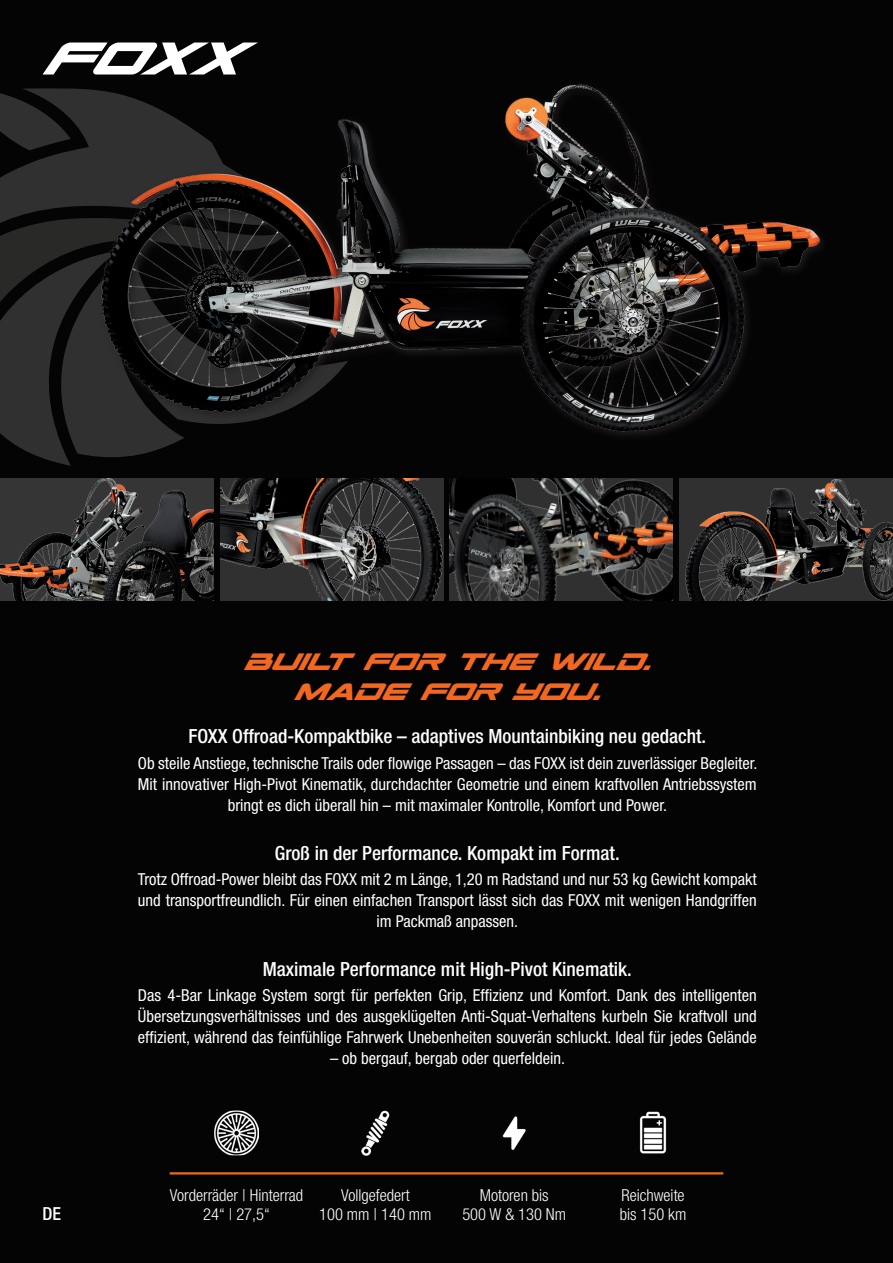
<style>
.page{position:relative;width:893px;height:1263px;background:#050405}
.page>*{position:absolute;margin:0;border:0;box-sizing:border-box;transform-origin:0 0}
.t1{font:italic 33px/30px "Space Ranger Expanded";color:#f36821;text-align:center}
.t2{font:500 condensed 19.5px "Helvetica Neue LT Std";color:#fff}
.t3{font:500 condensed 18px "Helvetica Neue LT Std";color:#fff}
.t4{font:condensed 16.5px/21px "Helvetica Neue LT Std";color:#fff;text-align:center}
.t5{font:300 condensed 16.5px/19.5px "Helvetica Neue LT Std";color:#fff;text-align:center}
</style>
<div class="page">
<svg style="left:0;top:88px;width:98px;height:60px;fill:#313031"></svg>
<svg style="left:0;top:392px;width:159px;height:74px"></svg>
<svg style="left:95px;top:392px;width:81px;height:57px"></svg>
<svg style="left:0;top:148px;width:98px;height:244px;fill:#313031"></svg>
<svg style="left:98px;top:90px;width:724px;height:352px"></svg>
<img style="left:101px;top:84px;width:719px;height:349px">
<img style="left:214px;top:1110px;width:45px;height:45px">
<img style="left:639px;top:1111px;width:28px;height:42px">
<img style="left:502px;top:1116px;width:24px;height:34px">
<img style="left:361px;top:1110px;width:28px;height:46px">
<hr style="left:170px;top:1172px;width:553px;height:2px;background:#f36821">
<img style="left:0;top:478px;width:214px;height:123px">
<img style="left:220px;top:478px;width:222px;height:123px">
<img style="left:450px;top:478px;width:223px;height:123px">
<div style="left:679px;top:478px;width:214px;height:123px;background:#313031"></div>
<img style="left:685px;top:480px;width:208px;height:121px">
<svg style="left:43px;top:43px;width:214px;height:32px"></svg>
<p class="t3" style="left:43px;top:1203px;width:20px">DE</p>
<h1 class="t1" style="left:243px;top:647px;width:414px">built for the wild. made for you.</h1>
<p class="t2" style="left:188px;top:724px;width:519px">FOXX Offroad-Kompaktbike – adaptives Mountainbiking neu gedacht.</p>
<p class="t4" style="left:138px;top:752px;width:621px">Ob steile Anstiege, technische Trails oder flowige Passagen – das FOXX ist dein zuverlässiger Begleiter.<br>Mit innovativer High-Pivot Kinematik, durchdachter Geometrie und einem kraftvollen Antriebssystem bringt es dich überall hin – mit maximaler Kontrolle, Komfort und Power.</p>
<p class="t2" style="left:275px;top:841px;width:346px">Groß in der Performance. Kompakt im Format.</p>
<p class="t4" style="left:138px;top:869px;width:620px">Trotz Offroad-Power bleibt das FOXX mit 2 m Länge, 1,20 m Radstand und nur 53 kg Gewicht kompakt und transportfreundlich. Für einen einfachen Transport lässt sich das FOXX mit wenigen Handgriffen im Packmaß anpassen.</p>
<p class="t2" style="left:263px;top:957px;width:371px">Maximale Performance mit High-Pivot Kinematik.</p>
<p class="t4" style="left:138px;top:985px;width:620px;text-align:justify">Das 4-Bar Linkage System sorgt für perfekten Grip, Effizienz und Komfort. Dank des intelligenten Übersetzungsverhältnisses und des ausgeklügelten Anti-Squat-Verhaltens kurbeln Sie kraftvoll und effizient, während das feinfühlige Fahrwerk Unebenheiten souverän schluckt. Ideal für jedes Gelände</p>
<p class="t4" style="left:330px;top:1048px;width:237px">– ob bergauf, bergab oder querfeldein.</p>
<p class="t5" style="left:170px;top:1185px;width:135px">Vorderräder | Hinterrad<br>24“ | 27,5“</p>
<p class="t5" style="left:319px;top:1185px;width:114px">Vollgefedert<br>100 mm | 140 mm</p>
<p class="t5" style="left:462px;top:1185px;width:105px">Motoren bis<br>500 W &amp; 130 Nm</p>
<p class="t5" style="left:620px;top:1185px;width:68px;text-align:left">Reichweite bis 150 km</p>
</div>
